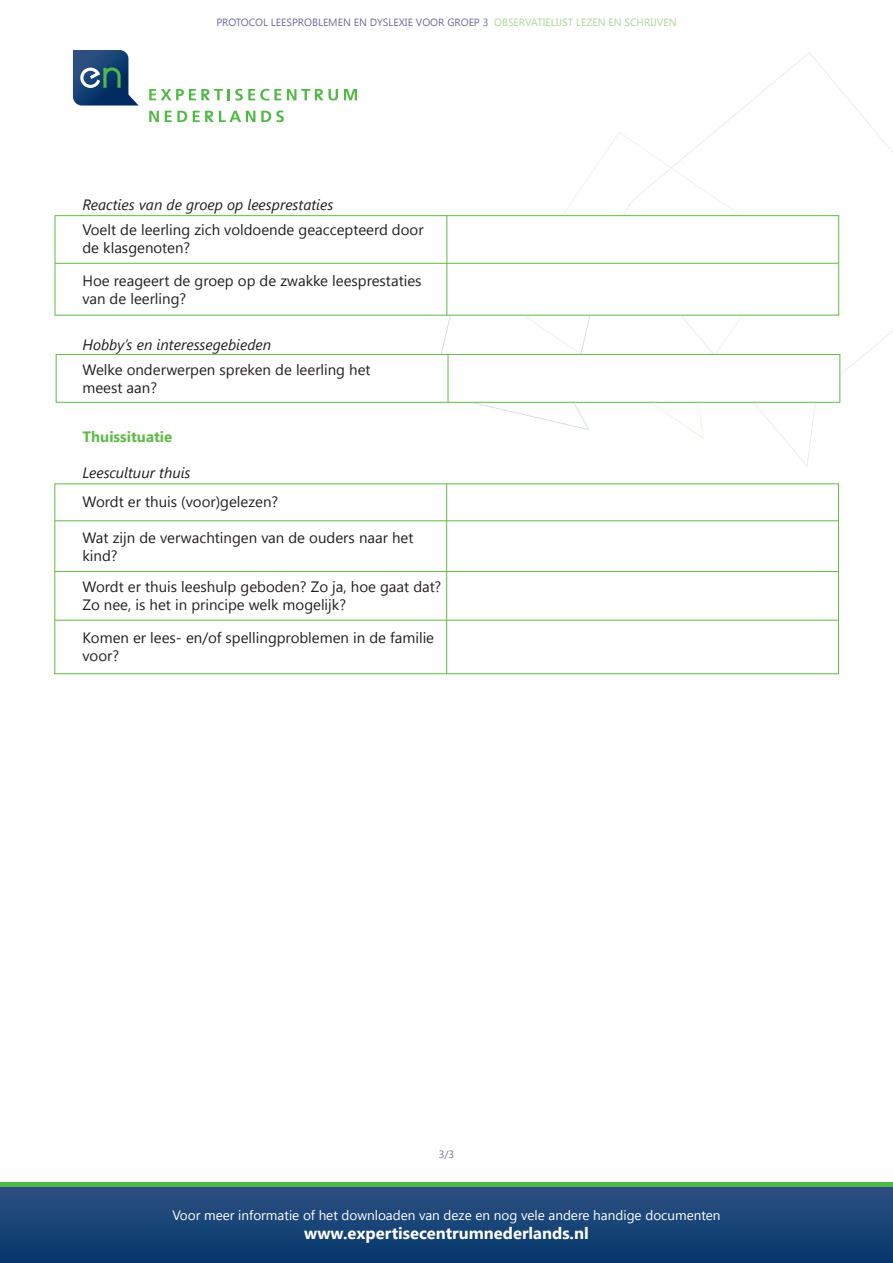
<style>
.page{position:relative;width:893px;height:1263px;background:#fff}
.page>*{position:absolute;margin:0;border:0;box-sizing:border-box;transform-origin:0 0}
.t1{font:700 16.5px "Segoe UI";color:#fff}
.t2{font:15px/18px "Segoe UI";color:#231f20}
.t3{font:italic 15px "Segoe UI";color:#231f20}
.t4{font:700 15px "Segoe UI";color:#60bb46}
.t5{font:13.5px "Segoe UI";color:#fff}
.t6{font:10.5px "Segoe UI";color:#6d6b9c}
.s1{color:#abd69b}
</style>
<div class="page">
<svg style="left:436px;top:315px;width:156px;height:115px"></svg>
<svg style="left:621px;top:52px;width:272px;height:415px"></svg>
<svg style="left:670px;top:167px;width:45px;height:187px"></svg>
<img style="left:0;top:1186px;width:893px;height:77px">
<hr style="left:0;top:1182px;width:893px;height:4px;background:#51b948">
<img style="left:73px;top:50px;width:66px;height:56px">
<svg style="left:149px;top:111px;width:10px;height:11px"></svg>
<svg style="left:165px;top:111px;width:22px;height:11px"></svg>
<svg style="left:261px;top:110px;width:23px;height:12px"></svg>
<svg style="left:193px;top:111px;width:62px;height:11px"></svg>
<svg style="left:344px;top:89px;width:13px;height:11px"></svg>
<svg style="left:149px;top:89px;width:132px;height:12px"></svg>
<svg style="left:287px;top:89px;width:51px;height:12px"></svg>
<svg style="left:80px;top:67px;width:41px;height:21px"></svg>
<div style="left:55px;top:215px;width:784px;height:100px;background:#fff;border:1px solid #60bb46"></div>
<div style="left:55px;top:484px;width:784px;height:190px;border:1px solid #60bb46"></div>
<hr style="left:446px;top:484px;width:1px;height:190px;background:#60bb46">
<hr style="left:55px;top:520px;width:784px;height:1px;background:#60bb46">
<hr style="left:55px;top:571px;width:784px;height:1px;background:#60bb46">
<hr style="left:55px;top:620px;width:784px;height:1px;background:#60bb46">
<hr style="left:447px;top:215px;width:1px;height:100px;background:#60bb46">
<hr style="left:55px;top:263px;width:784px;height:1px;background:#60bb46">
<div style="left:56px;top:354px;width:784px;height:49px;background:#fff;border:1px solid #60bb46"></div>
<hr style="left:448px;top:354px;width:1px;height:48px;background:#60bb46">
<p class="t6" style="left:216px;top:15px;width:462px">PROTOCOL LEESPROBLEMEN EN DYSLEXIE VOOR GROEP 3 <span class="s1">OBSERVATIELIJST LEZEN EN SCHRIJVEN</span></p>
<p class="t3" style="left:82px;top:194px;width:252px">Reacties van de groep op leesprestaties</p>
<p class="t2" style="left:82px;top:220px;width:343px">Voelt de leerling zich voldoende geaccepteerd door de klasgenoten?</p>
<p class="t2" style="left:82px;top:271px;width:341px">Hoe reageert de groep op de zwakke leesprestaties van de leerling?</p>
<p class="t3" style="left:82px;top:334px;width:190px">Hobby’s en interessegebieden</p>
<p class="t2" style="left:82px;top:360px;width:290px">Welke onderwerpen spreken de leerling het meest aan?</p>
<p class="t4" style="left:82px;top:425px;width:91px">Thuissituatie</p>
<p class="t3" style="left:82px;top:462px;width:110px">Leescultuur thuis</p>
<p class="t2" style="left:82px;top:492px;width:197px">Wordt er thuis (voor)gelezen?</p>
<p class="t2" style="left:82px;top:528px;width:333px">Wat zijn de verwachtingen van de ouders naar het kind?</p>
<p class="t2" style="left:82px;top:577px;width:360px">Wordt er thuis leeshulp geboden? Zo ja, hoe gaat dat?<br>Zo nee, is het in principe welk mogelijk?</p>
<p class="t2" style="left:82px;top:628px;width:353px">Komen er lees- en/of spellingproblemen in de familie voor?</p>
<p class="t6" style="left:439px;top:1146px;width:17px">3/3</p>
<p class="t5" style="left:172px;top:1205px;width:550px">Voor meer informatie of het downloaden van deze en nog vele andere handige documenten</p>
<p class="t1" style="left:304px;top:1222px;width:286px">www.expertisecentrumnederlands.nl</p>
</div>
